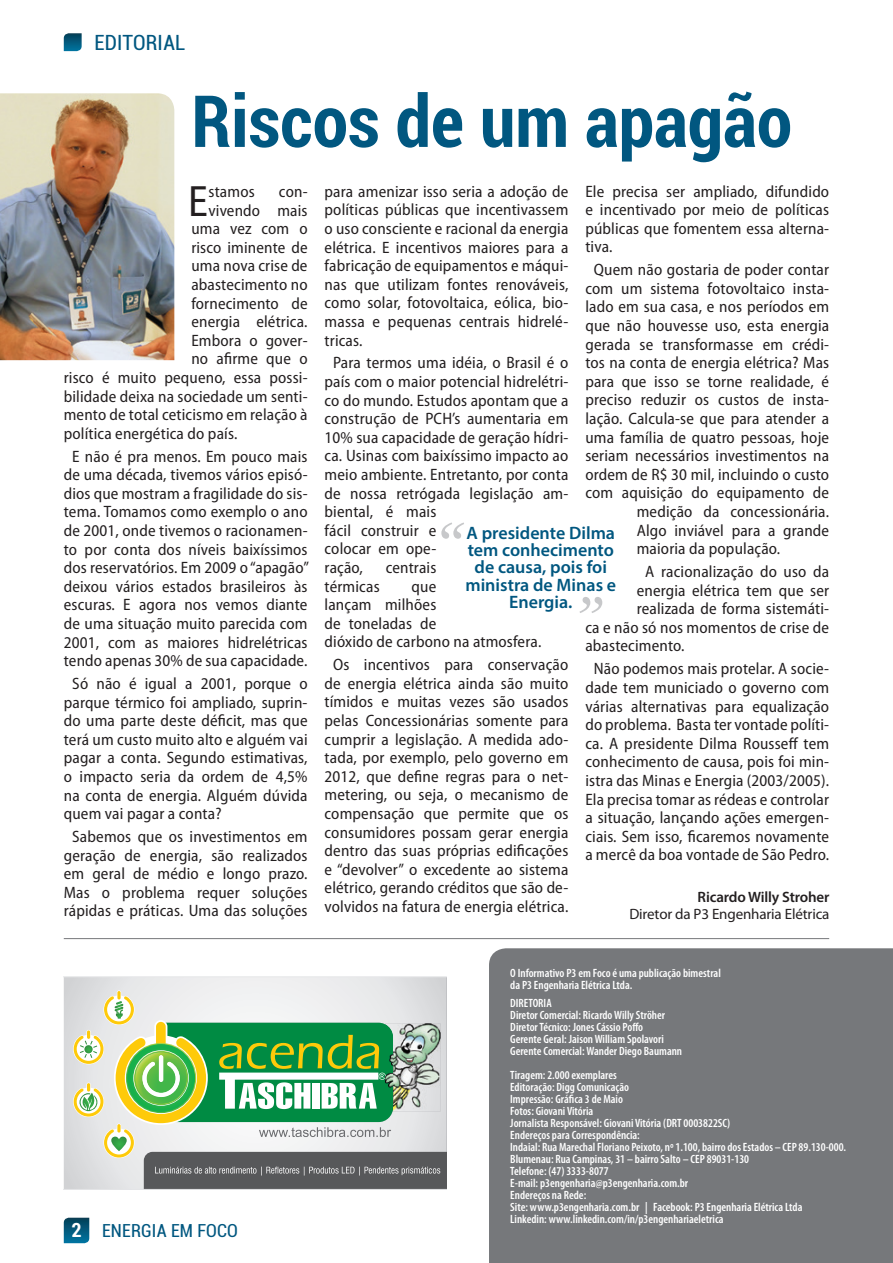
<style>
.page{position:relative;width:893px;height:1263px;background:#fff}
.page>*{position:absolute;margin:0;border:0;box-sizing:border-box;transform-origin:0 0}
.t1{font:700 condensed 72px "Roboto";color:#015780}
.t2{font:semi-condensed 44.1px "Myriad Pro";color:#231f20}
.t3{font:condensed 21px "Roboto";letter-spacing:.01em;color:#015780}
.t4{font:600 18px/17.2px "Myriad Pro";color:#015780;text-align:center}
.t5{font:condensed 18px "Roboto";letter-spacing:.01em;color:#015780}
.t6{font:semi-condensed 16.5px/18.6px "Myriad Pro";letter-spacing:.01em;color:#231f20;text-align:center}
.t7{font:15px "Myriad Pro";letter-spacing:-.01em;color:#231f20}
.t8{font:600 15px "Myriad Pro";letter-spacing:-.01em;color:#231f20}
.t9{font:600 condensed 12px/12px "Myriad Pro";color:#fff}
.s1{font-weight:700;font-size:19.5px;color:#fff}
</style>
<div class="page">
<div style="left:489px;top:948px;width:404px;height:315px;background:#76787b"></div>
<svg style="left:64px;top:33px;width:18px;height:18px"></svg>
<svg style="left:64px;top:977px;width:382px;height:212px"></svg>
<svg style="left:73px;top:990px;width:373px;height:199px"></svg>
<hr style="left:64px;top:938px;width:765px;height:1px;background:#76787b">
<svg style="left:64px;top:1218px;width:25px;height:25px"></svg>
<img style="left:0;top:93px;width:174px;height:267px">
<svg style="left:441px;top:522px;width:23px;height:17px"></svg>
<svg style="left:579px;top:597px;width:23px;height:16px"></svg>
<p class="t3" style="left:94px;top:28px;width:92px">EDITORIAL</p>
<h1 class="t1" style="left:191px;top:71px;width:602px">Riscos de um apagão</h1>
<h2 class="t2" style="left:188px;top:174px;width:21px">E</h2>
<p class="t6" style="left:208px;top:182px;width:48px">stamos</p>
<p class="t6" style="left:279px;top:182px;width:30px">con-</p>
<p class="t6" style="left:208px;top:200px;width:101px">vivendo mais</p>
<p class="t6" style="left:191px;top:219px;width:118px">uma vez com o</p>
<p class="t6" style="left:191px;top:238px;width:118px">risco iminente de</p>
<p class="t6" style="left:191px;top:256px;width:118px">uma nova crise de</p>
<p class="t6" style="left:191px;top:275px;width:118px">abastecimento no</p>
<p class="t6" style="left:191px;top:293px;width:118px">fornecimento de</p>
<p class="t6" style="left:191px;top:312px;width:118px">energia elétrica.</p>
<p class="t6" style="left:191px;top:331px;width:118px">Embora o gover-</p>
<p class="t6" style="left:191px;top:349px;width:118px">no afirme que o</p>
<p class="t6" style="left:64px;top:368px;width:245px">risco é muito pequeno, essa possi-</p>
<p class="t6" style="left:64px;top:386px;width:245px">bilidade deixa na sociedade um senti-</p>
<p class="t6" style="left:64px;top:405px;width:245px">mento de total ceticismo em relação à</p>
<p class="t6" style="left:64px;top:424px;width:175px">política energética do país.</p>
<p class="t6" style="left:64px;top:446px;width:247px">E não é pra menos. Em pouco mais de uma década, tivemos vários episó&shy;dios que mostram a fragilidade do sis&shy;tema. Tomamos como exemplo o ano de 2001, onde tivemos o racionamen&shy;to por conta dos níveis baixíssimos dos reservatórios. Em 2009 o “apagão” deixou vários estados brasileiros às escuras. E agora nos vemos diante de uma situação muito parecida com 2001, com as maiores hidrelétricas tendo apenas 30% de sua capacidade.</p>
<p class="t6" style="left:64px;top:674px;width:245px;text-align:justify;text-indent:8px">Só não é igual a 2001, porque o parque térmico foi ampliado, suprin&shy;do uma parte deste déficit, mas que terá um custo muito alto e alguém vai pagar a conta. Segundo estimativas, o impacto seria da ordem de 4,5% na conta de energia. Alguém dúvida quem vai pagar a conta?</p>
<p class="t6" style="left:64px;top:827px;width:245px">Sabemos que os investimentos em geração de energia, são realizados em geral de médio e longo prazo.<br>Mas o problema requer soluções rápidas e práticas. Uma das soluções</p>
<p class="t6" style="left:585px;top:182px;width:245px;text-align:justify">Ele precisa ser ampliado, difundido e incentivado por meio de políticas públicas que fomentem essa alterna&shy;tiva.</p>
<p class="t6" style="left:594px;top:260px;width:237px">Quem não gostaria de poder contar</p>
<p class="t6" style="left:585px;top:279px;width:245px">com um sistema fotovoltaico insta-</p>
<p class="t6" style="left:585px;top:297px;width:245px">lado em sua casa, e nos períodos em</p>
<p class="t6" style="left:585px;top:316px;width:245px">que não houvesse uso, esta energia</p>
<p class="t6" style="left:585px;top:335px;width:245px">gerada se transformasse em crédi-</p>
<p class="t6" style="left:585px;top:353px;width:245px">tos na conta de energia elétrica? Mas</p>
<p class="t6" style="left:585px;top:372px;width:245px">para que isso se torne realidade, é</p>
<p class="t6" style="left:585px;top:390px;width:245px">preciso reduzir os custos de insta-</p>
<p class="t6" style="left:585px;top:409px;width:245px">lação. Calcula-se que para atender a</p>
<p class="t6" style="left:585px;top:428px;width:245px">uma família de quatro pessoas, hoje</p>
<p class="t6" style="left:585px;top:446px;width:245px">seriam necessários investimentos na</p>
<p class="t6" style="left:585px;top:465px;width:245px">ordem de R$ 30 mil, incluindo o custo</p>
<p class="t6" style="left:585px;top:483px;width:245px">com aquisição do equipamento de</p>
<p class="t6" style="left:637px;top:502px;width:194px">medição da concessionária.</p>
<p class="t6" style="left:637px;top:521px;width:194px">Algo inviável para a grande</p>
<p class="t6" style="left:637px;top:539px;width:145px">maioria da população.</p>
<p class="t6" style="left:645px;top:562px;width:185px">A racionalização do uso da</p>
<p class="t6" style="left:637px;top:581px;width:194px">energia elétrica tem que ser</p>
<p class="t6" style="left:637px;top:599px;width:194px">realizada de forma sistemáti-</p>
<p class="t6" style="left:585px;top:618px;width:245px">ca e não só nos momentos de crise de</p>
<p class="t6" style="left:585px;top:636px;width:101px">abastecimento.</p>
<p class="t6" style="left:585px;top:659px;width:245px">Não podemos mais protelar. A socie&shy;dade tem municiado o governo com várias alternativas para equalização do problema. Basta ter vontade políti&shy;ca. A presidente Dilma Rousseff tem conhecimento de causa, pois foi min&shy;istra das Minas e Energia (2003/2005).<br>Ela precisa tomar as rédeas e controlar a situação, lançando ações emergen&shy;ciais. Sem isso, ficaremos novamente a mercê da boa vontade de São Pedro.</p>
<p class="t8" style="left:697px;top:888px;width:133px">Ricardo Willy Stroher</p>
<p class="t7" style="left:629px;top:906px;width:202px">Diretor da P3 Engenharia Elétrica</p>
<p class="t6" style="left:325px;top:182px;width:245px;text-align:justify">para amenizar isso seria a adoção de políticas públicas que incentivassem o uso consciente e racional da energia elétrica. E incentivos maiores para a fa bricação de equipamentos e máqui&shy;nas que utilizam fontes renováveis, como solar, fotovoltaica, eólica, bio&shy;massa e pequenas centrais hidrelé&shy;tricas.</p>
<p class="t6" style="left:325px;top:353px;width:245px;text-align:left;text-indent:8px">Para termos uma idéia, o Brasil é o país com o maior potencial hidrelétri&shy;co do mundo. Estudos apontam que a construção de PCH’s aumentaria em<br>10% sua capacidade de geração hídri&shy;ca. Usinas com baixíssimo impacto ao meio ambiente. Entretanto, por conta de nossa retrógada legislação am&shy;biental, é mais<br>fácil construir e<br>colocar em ope-<br>ração,</p>
<p class="t4" style="left:465px;top:524px;width:152px">A presidente Dilma tem conhecimento de causa, pois foi ministra de Minas e<br>Energia.</p>
<p class="t6" style="left:386px;top:558px;width:52px">centrais</p>
<p class="t6" style="left:325px;top:576px;width:57px">térmicas</p>
<p class="t6" style="left:325px;top:576px;width:218px;text-align:left;text-indent:87px">que<br>lançam milhões<br>de toneladas de<br>dióxido de carbono na atmosfera.</p>
<p class="t6" style="left:325px;top:655px;width:245px">Os incentivos para conservação de energia elétrica ainda são muito tímidos e muitas vezes são usados pelas Concessionárias somente para cumprir a legislação. A medida ado&shy;tada, por exemplo, pelo governo em 2012, que define regras para o net&shy;metering, ou seja, o mecanismo de compensação que permite que os consumidores possam gerar energia dentro das suas próprias edificações e “devolver” o excedente ao sistema elétrico, gerando créditos que são de&shy;volvidos na fatura de energia elétrica.</p>
<p class="t5" style="left:71px;top:1218px;width:168px"><span class="s1">2</span> ENERGIA EM FOCO</p>
<p class="t9" style="left:510px;top:967px;width:212px">O Informativo P3 em Foco é uma publicação bimestral da P3 Engenharia Elétrica Ltda.</p>
<p class="t9" style="left:510px;top:997px;width:173px">DIRETORIA<br>Diretor Comercial: Ricardo Willy Ströher Diretor Técnico: Jones Cássio Poffo<br>Gerente Geral: Jaison William Spolavori Gerente Comercial: Wander Diego Baumann</p>
<p class="t9" style="left:510px;top:1069px;width:337px">Tiragem: 2.000 exemplares<br>Editoração: Digg Comunicação<br>Impressão: Gráfica 3 de Maio<br>Fotos: Giovani Vitória<br>Jornalista Responsável: Giovani Vitória (DRT 0003822SC)<br>Endereços para Correspondência:<br>Indaial: Rua Marechal Floriano Peixoto, nº 1.100, bairro dos Estados – CEP 89.130-000.<br>Blumenau: Rua Campinas, 31 – bairro Salto – CEP 89031-130<br>Telefone: (47) 3333-8077<br>E-mail: p3engenharia@p3engenharia.com.br<br>Endereços na Rede:<br>Site: www.p3engenharia.com.br | Facebook: P3 Engenharia Elétrica Ltda<br>Linkedin: www.linkedin.com/in/p3engenhariaeletrica</p>
</div>
